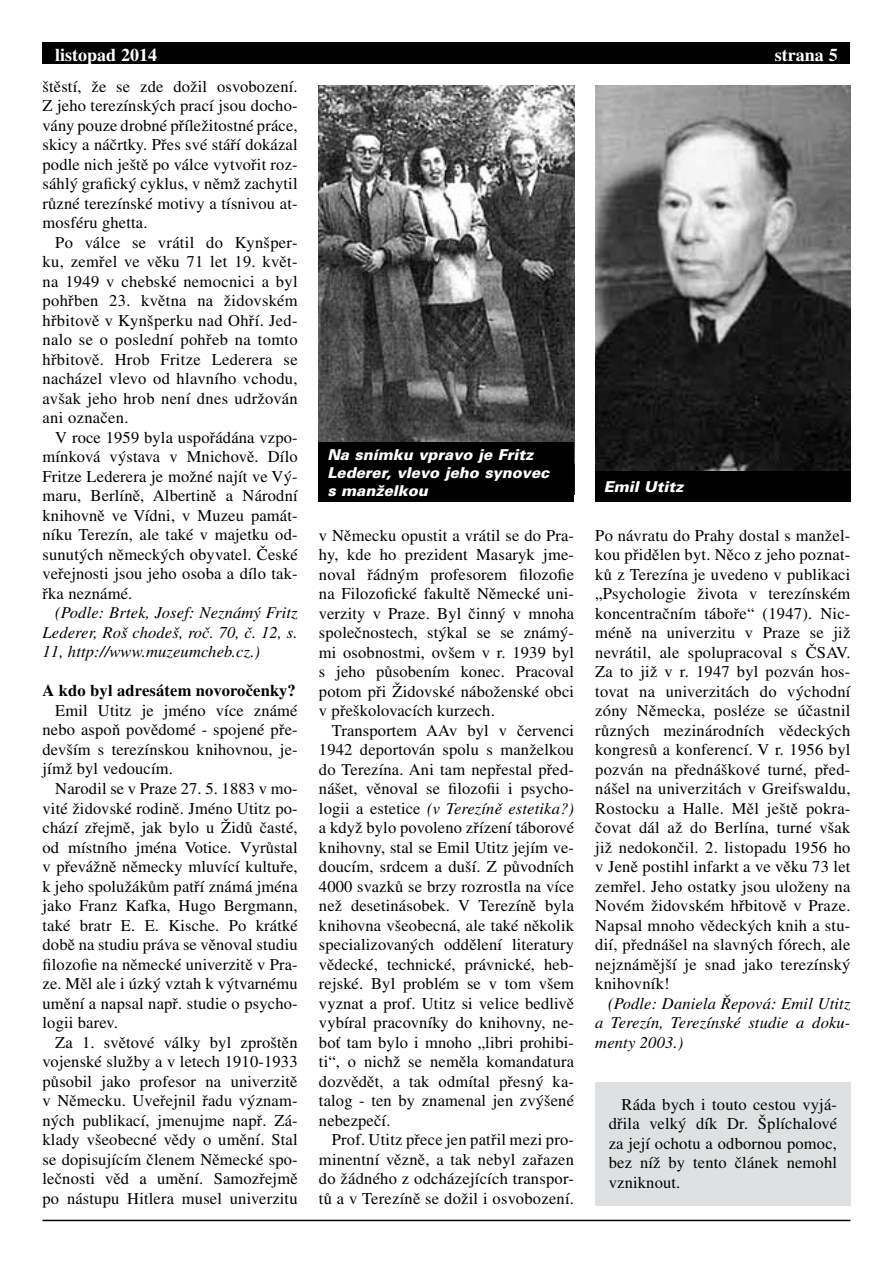
<style>
.page{position:relative;width:893px;height:1263px;background:#fff}
.page>*{position:absolute;margin:0;border:0;box-sizing:border-box;transform-origin:0 0}
.t1{font:700 18px "Times LT Std";color:#fff}
.t2{font:16.5px/19.5px "Times LT Std";letter-spacing:.01em;color:#000;text-align:justify}
.t3{font:italic 16.5px/19.5px "Times LT Std";letter-spacing:.01em;color:#000;text-align:justify}
.t4{font:700 16.5px "Times LT Std";letter-spacing:.01em;color:#000}
.t5{font:italic 900 15px/18px "Univers CE";color:#fff}
.s1{font-style:italic}
</style>
<div class="page">
<hr style="left:43px;top:1220px;width:807px;height:1px;background:#000">
<div style="left:43px;top:43px;width:807px;height:21px;background:#000"></div>
<img style="left:319px;top:85px;width:255px;height:358px">
<img style="left:595px;top:85px;width:255px;height:386px">
<div style="left:595px;top:471px;width:255px;height:31px;background:#000"></div>
<div style="left:319px;top:443px;width:255px;height:59px;background:#000"></div>
<div style="left:595px;top:1082px;width:255px;height:124px;background:#dfe0e1"></div>
<p class="t1" style="left:55px;top:44px;width:103px">listopad 2014</p>
<p class="t1" style="left:775px;top:44px;width:64px">strana 5</p>
<p class="t2" style="left:43px;top:76px;width:257px">štěstí, že se zde dožil osvobození.<br>Z jeho terezínských prací jsou docho&shy;vány pouze drobné příležitostné práce, skicy a náčrtky. Přes své stáří dokázal podle nich ještě po válce vytvořit roz&shy;sáhlý grafický cyklus, v němž zachytil různé terezínské motivy a tísnivou at&shy;mosféru ghetta.</p>
<p class="t2" style="left:43px;top:232px;width:257px;text-indent:13px">Po válce se vrátil do Kynšper&shy;ku, zemřel ve věku 71 let 19. květ&shy;na 1949 v chebské nemocnici a byl pohřben 23. května na židovském hřbitově v Kynšperku nad Ohří. Jed&shy;nalo se o poslední pohřeb na tomto hřbitově. Hrob Fritze Lederera se nacházel vlevo od hlavního vchodu, avšak jeho hrob není dnes udržován ani označen.</p>
<p class="t2" style="left:43px;top:427px;width:257px;text-indent:13px">V roce 1959 byla uspořádána vzpo&shy;mínková výstava v Mnichově. Dílo Fritze Lederera je možné najít ve Vý&shy;maru, Berlíně, Albertině a Národní knihovně ve Vídni, v Muzeu památ&shy;níku Terezín, ale také v majetku od&shy;sunutých německých obyvatel. České veřejnosti jsou jeho osoba a dílo tak&shy;řka neznámé.</p>
<p class="t3" style="left:43px;top:603px;width:257px;text-indent:13px">(Podle: Brtek, Josef: Neznámý Fritz Lederer, Roš chodeš, roč. 70, č. 12, s.<br>11, http://www.muzeumcheb.cz.)</p>
<p class="t4" style="left:43px;top:681px;width:255px">A kdo byl adresátem novoročenky?</p>
<p class="t2" style="left:43px;top:701px;width:257px;text-indent:13px">Emil Utitz je jméno více známé nebo aspoň povědomé - spojené pře&shy;devším s terezínskou knihovnou, je&shy;jímž byl vedoucím.</p>
<p class="t2" style="left:43px;top:779px;width:257px;text-indent:13px">Narodil se v Praze 27. 5. 1883 v mo&shy;vité židovské rodině. Jméno Utitz po&shy;chází zřejmě, jak bylo u Židů časté, od místního jména Votice. Vyrůstal v převážně německy mluvící kultuře, k jeho spolužákům patří známá jména jako Franz Kafka, Hugo Bergmann, také bratr E. E. Kische. Po krátké době na studiu práva se věnoval studiu filozofie na německé univerzitě v Pra&shy;ze. Měl ale i úzký vztah k výtvarnému umění a napsal např. studie o psycho&shy;logii barev.</p>
<p class="t2" style="left:43px;top:1032px;width:257px;text-indent:13px">Za 1. světové války byl zproštěn vojenské služby a v letech 1910-1933 působil jako profesor na univerzitě v Německu. Uveřejnil řadu význam&shy;ných publikací, jmenujme např. Zá&shy;klady všeobecné vědy o umění. Stal se dopisujícím členem Německé spo&shy;lečnosti věd a umění. Samozřejmě po nástupu Hitlera musel univerzitu</p>
<p class="t5" style="left:327px;top:446px;width:224px">Na snímku vpravo je Fritz<br>Lederer, vlevo jeho synovec s manželkou</p>
<p class="t5" style="left:604px;top:478px;width:81px">Emil Utitz</p>
<p class="t2" style="left:319px;top:525px;width:257px">v Německu opustit a vrátil se do Pra&shy;hy, kde ho prezident Masaryk jme&shy;noval řádným profesorem filozofie na Filozofické fakultě Německé uni&shy;verzity v Praze. Byl činný v mnoha společnostech, stýkal se se známý&shy;mi osobnostmi, ovšem v r. 1939 byl s jeho působením konec. Pracoval potom při Židovské náboženské obci v přeškolovacích kurzech.</p>
<p class="t2" style="left:319px;top:720px;width:257px;text-indent:13px">Transportem AAv byl v červenci 1942 deportován spolu s manželkou do Terezína. Ani tam nepřestal před&shy;nášet, věnoval se filozofii i psycho&shy;logii a estetice <span class="s1">(v Terezíně estetika?) </span>a když bylo povoleno zřízení táborové knihovny, stal se Emil Utitz jejím ve&shy;doucím, srdcem a duší. Z původních 4000 svazků se brzy rozrostla na více než desetinásobek. V Terezíně byla knihovna všeobecná, ale také několik specializovaných oddělení literatury vědecké, technické, právnické, heb&shy;rejské. Byl problém se v tom všem vyznat a prof. Utitz si velice bedlivě vybíral pracovníky do knihovny, ne&shy;boť tam bylo i mnoho „libri prohibi&shy;ti“, o nichž se neměla komandatura dozvědět, a tak odmítal přesný ka&shy;talog - ten by znamenal jen zvýšené nebezpečí.</p>
<p class="t2" style="left:319px;top:1130px;width:257px;text-indent:13px">Prof. Utitz přece jen patřil mezi pro&shy;minentní vězně, a tak nebyl zařazen do žádného z odcházejících transpor&shy;tů a v Terezíně se dožil i osvobození.</p>
<p class="t2" style="left:595px;top:525px;width:257px">Po návratu do Prahy dostal s manžel&shy;kou přidělen byt. Něco z jeho poznat&shy;ků z Terezína je uvedeno v publikaci „Psychologie života v terezínském koncentračním táboře“ (1947). Nic&shy;méně na univerzitu v Praze se již nevrátil, ale spolupracoval s ČSAV.<br>Za to již v r. 1947 byl pozván hos&shy;tovat na univerzitách do východní zóny Německa, posléze se účastnil různých mezinárodních vědeckých kongresů a konferencí. V r. 1956 byl pozván na přednáškové turné, před&shy;nášel na univerzitách v Greifswaldu, Rostocku a Halle. Měl ještě pokra&shy;čovat dál až do Berlína, turné však již nedokončil. 2. listopadu 1956 ho v Jeně postihl infarkt a ve věku 73 let zemřel. Jeho ostatky jsou uloženy na Novém židovském hřbitově v Praze.<br>Napsal mnoho vědeckých knih a stu&shy;dií, přednášel na slavných fórech, ale nejznámější je snad jako terezínský knihovník!</p>
<p class="t3" style="left:595px;top:993px;width:257px;text-indent:13px">(Podle: Daniela Řepová: Emil Utitz a Terezín, Terezínské studie a doku&shy;menty 2003.)</p>
<p class="t2" style="left:609px;top:1094px;width:230px;text-indent:13px">Ráda bych i touto cestou vyjá&shy;dřila velký dík Dr. Šplíchalové za její ochotu a odbornou pomoc, bez níž by tento článek nemohl vzniknout.</p>
</div>
